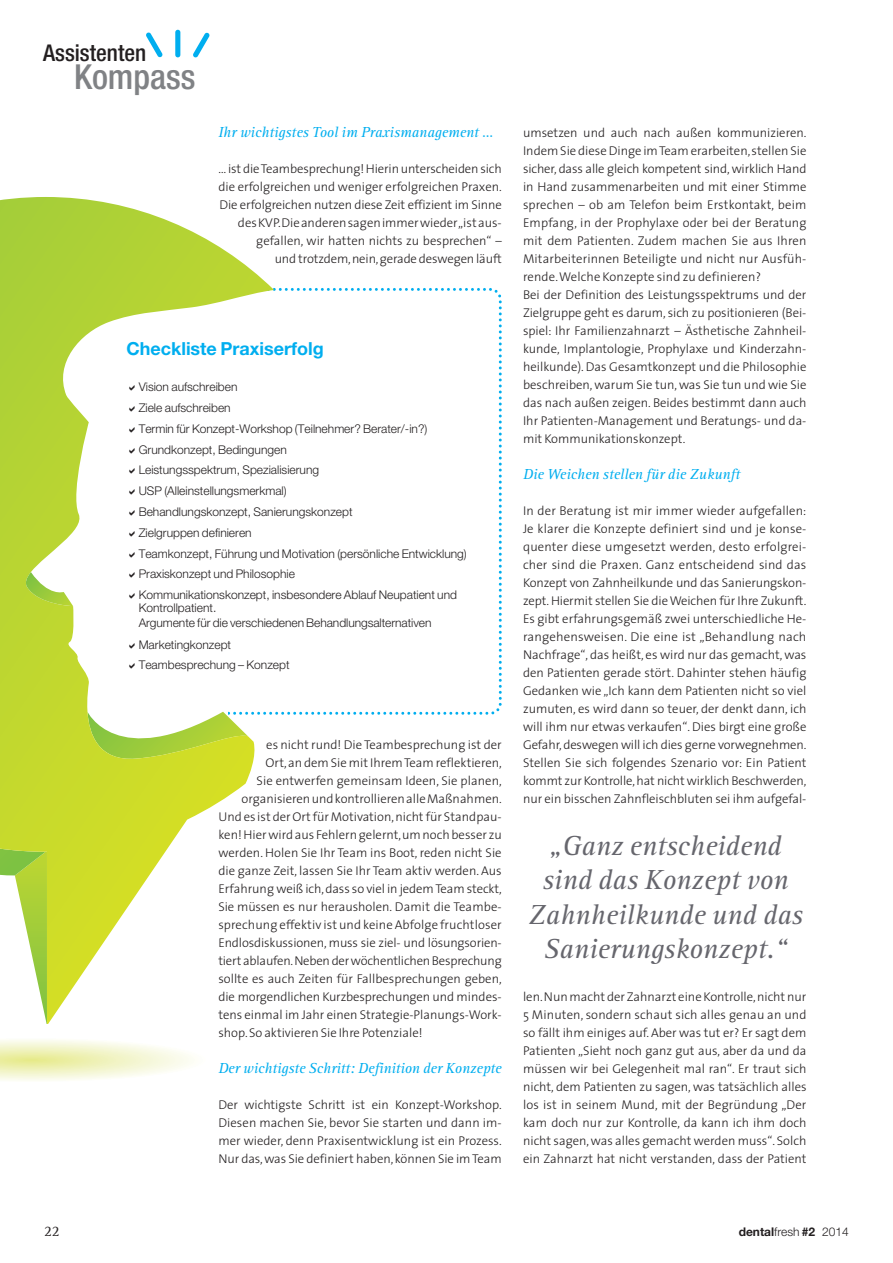
<style>
.page{position:relative;width:893px;height:1263px;background:#fff}
.page>*{position:absolute;margin:0;border:0;box-sizing:border-box;transform-origin:0 0}
.t1{font:500 condensed 34.5px "Helvetica Neue";color:#808285}
.t2{font:italic 28.5px/34.5px "Rotis Serif";color:#66666d;text-align:center}
.t3{font:500 condensed 23.1px "Helvetica Neue";color:#231f20}
.t4{font:700 18px "Helvetica Neue";color:#00aeef}
.t5{font:italic 15px "Rotis Serif";color:#00aeef}
.t6{font:15px "Rotis Serif";color:#231f20}
.t7{font:300 12.75px/18px "The Sans";color:#231f20;text-align:justify}
.t8{font:300 12px/20.9px "Helvetica Neue";color:#231f20}
.s1{font-weight:700}
</style>
<div class="page">
<svg style="left:0;top:1040px;width:193px;height:41px"></svg>
<svg style="left:274px;top:288px;width:228px;height:427px"></svg>
<svg style="left:146px;top:32px;width:17px;height:26px"></svg>
<div style="left:175px;top:30px;width:5px;height:27px;background:#00aeef;border-radius:3px"></div>
<svg style="left:193px;top:32px;width:17px;height:26px"></svg>
<svg style="left:0;top:197px;width:274px;height:827px"></svg>
<svg style="left:24px;top:572px;width:49px;height:34px"></svg>
<svg style="left:130px;top:385px;width:5px;height:6px"></svg>
<svg style="left:130px;top:406px;width:5px;height:6px"></svg>
<svg style="left:130px;top:427px;width:5px;height:5px"></svg>
<svg style="left:130px;top:448px;width:5px;height:5px"></svg>
<svg style="left:130px;top:468px;width:5px;height:6px"></svg>
<svg style="left:130px;top:489px;width:5px;height:6px"></svg>
<svg style="left:130px;top:510px;width:5px;height:6px"></svg>
<svg style="left:130px;top:531px;width:5px;height:5px"></svg>
<svg style="left:130px;top:551px;width:5px;height:6px"></svg>
<svg style="left:130px;top:572px;width:5px;height:6px"></svg>
<svg style="left:130px;top:593px;width:5px;height:6px"></svg>
<svg style="left:130px;top:643px;width:5px;height:5px"></svg>
<svg style="left:130px;top:663px;width:5px;height:6px"></svg>
<h3 class="t3" style="left:43px;top:45px;width:105px">Assistenten</h3>
<h1 class="t1" style="left:74px;top:65px;width:123px">Kompass</h1>
<p class="t5" style="left:218px;top:127px;width:276px">Ihr wichtigstes Tool im Praxismanagement …</p>
<p class="t7" style="left:218px;top:161px;width:285px;text-align:right">… ist die Teambesprechung! Hierin unterscheiden sich die erfolgreichen und weniger erfolgreichen Praxen.<br>Die erfolgreichen nutzen diese Zeit effizient im Sinne des KVP. Die anderen sagen immer wieder „ist aus - gefallen, wir hatten nichts zu besprechen“ –<br>und trotz dem, nein, gerade deswegen läuft</p>
<h3 class="t4" style="left:126px;top:342px;width:199px">Checkliste Praxiserfolg</h3>
<p class="t8" style="left:139px;top:378px;width:330px">Vision aufschreiben<br>Ziele aufschreiben<br>Termin für Konzept-Workshop (Teilnehmer? Berater/-in?)<br>Grundkonzept, Bedingungen<br>Leistungsspektrum, Spezialisierung<br>USP (Alleinstellungsmerkmal)<br>Behandlungskonzept, Sanierungskonzept<br>Zielgruppen definieren<br>Teamkonzept, Führung und Motivation (persönliche Entwicklung)<br>Praxiskonzept und Philosophie<br>Kommunikationskonzept, insbesondere Ablauf Neupatient und</p>
<p class="t8" style="left:139px;top:602px;width:294px;line-height:14.4px">Kontrollpatient.<br>Argumente für die verschiedenen Behandlungsalternativen</p>
<p class="t8" style="left:139px;top:635px;width:152px">Marketingkonzept<br>Teambesprechung – Konzept</p>
<p class="t7" style="left:266px;top:737px;width:237px">es nicht rund! Die Teambesprechung ist der</p>
<p class="t7" style="left:266px;top:755px;width:238px">Ort, an dem Sie mit Ihrem Team reflektieren,</p>
<p class="t7" style="left:257px;top:773px;width:247px">Sie entwerfen gemeinsam Ideen, Sie planen,</p>
<p class="t7" style="left:241px;top:791px;width:262px">organisieren und kontrollieren alle Maßnahmen.</p>
<p class="t7" style="left:219px;top:809px;width:285px">Und es ist der Ort für Motivation, nicht für Standpau -</p>
<p class="t7" style="left:218px;top:827px;width:285px">ken! Hier wird aus Fehlern gelernt, um noch besser zu</p>
<p class="t7" style="left:218px;top:845px;width:285px">werden. Holen Sie Ihr Team ins Boot, reden nicht Sie</p>
<p class="t7" style="left:218px;top:863px;width:285px">die ganze Zeit, lassen Sie Ihr Team aktiv werden. Aus</p>
<p class="t7" style="left:218px;top:881px;width:285px">Er fahrung weiß ich, dass so viel in jedem Team steckt,</p>
<p class="t7" style="left:218px;top:899px;width:285px">Sie müssen es nur herausholen. Damit die Teambe -</p>
<p class="t7" style="left:218px;top:917px;width:285px">spre chung effektiv ist und keine Ab folge fruchtloser</p>
<p class="t7" style="left:218px;top:935px;width:285px">Endlosdis kussionen, muss sie ziel- und lösungsorien -</p>
<p class="t7" style="left:218px;top:953px;width:285px">tiert ablaufen. Neben der wöchentlichen Bespre chung</p>
<p class="t7" style="left:218px;top:971px;width:285px">soll te es auch Zeiten für Fallbesprechungen geben,</p>
<p class="t7" style="left:218px;top:989px;width:285px">die morgendlichen Kurz besprechungen und min des -</p>
<p class="t7" style="left:218px;top:1007px;width:285px">tens ein mal im Jahr einen Strategie-Pla nungs-Work -</p>
<p class="t7" style="left:218px;top:1025px;width:206px">shop. So aktivieren Sie Ihre Potenziale!</p>
<p class="t5" style="left:218px;top:1063px;width:285px">Der wichtigste Schritt: Definition der Konzepte</p>
<p class="t7" style="left:218px;top:1097px;width:285px">Der wichtigste Schritt ist ein Konzept-Workshop.<br>Diesen machen Sie, bevor Sie starten und dann im&shy;mer wieder, denn Praxisentwicklung ist ein Prozess.<br>Nur das, was Sie definiert haben, können Sie im Team</p>
<p class="t7" style="left:523px;top:125px;width:285px;text-align:left">umsetzen und auch nach außen kommunizieren.<br>Indem Sie diese Dinge im Team erarbeiten, stellen Sie sicher, dass alle gleich kompetent sind, wirklich Hand in Hand zusammenarbeiten und mit einer Stimme sprechen – ob am Telefon beim Erstkontakt, beim Empfang, in der Prophylaxe oder bei der Beratung mit dem Patienten. Zudem machen Sie aus Ihren Mitar bei terinnen Beteiligte und nicht nur Ausfüh - rende. Welche Konzepte sind zu definieren?<br>Bei der Definition des Leistungsspektrums und der Zielgruppe geht es darum, sich zu positionieren (Bei - spiel: Ihr Familienzahnarzt – Ästhetische Zahnheil - kunde, Implantologie, Prophylaxe und Kinderzahn - heilkunde). Das Gesamtkonzept und die Philosophie beschreiben, warum Sie tun, was Sie tun und wie Sie das nach außen zeigen. Beides bestimmt dann auch Ihr Patienten-Management und Beratungs- und da&shy;mit Kommunikationskonzept.</p>
<p class="t5" style="left:523px;top:469px;width:219px">Die Weichen stellen für die Zukunft</p>
<p class="t7" style="left:523px;top:503px;width:285px">In der Beratung ist mir immer wieder aufgefallen:<br>Je klarer die Konzepte definiert sind und je konse&shy;quenter diese umgesetzt werden, desto erfolgrei&shy;cher sind die Praxen. Ganz entscheidend sind das Konzept von Zahnheilkunde und das Sanierungs kon - zept. Hier mit stellen Sie die Weichen für Ihre Zukunft.<br>Es gibt erfahrungsgemäß zwei unterschiedliche He - rangehensweisen. Die eine ist „Behandlung nach Nachfrage“, das heißt, es wird nur das gemacht, was den Patienten gerade stört. Dahinter stehen häufig Gedanken wie „Ich kann dem Patienten nicht so viel zumuten, es wird dann so teuer, der denkt dann, ich will ihm nur etwas verkaufen“. Dies birgt eine große Gefahr, deswegen will ich dies gerne vorwegnehmen.<br>Stellen Sie sich folgendes Szenario vor: Ein Patient kommt zur Kontrolle, hat nicht wirklich Beschwerden, nur ein bisschen Zahnfleischbluten sei ihm aufgefal-</p>
<h2 class="t2" style="left:528px;top:830px;width:277px">„Ganz entscheidend sind das Konzept von<br>Zahnheilkunde und das<br>Sanierungskonzept.“</h2>
<p class="t7" style="left:523px;top:989px;width:285px">len. Nun macht der Zahnarzt eine Kontrolle, nicht nur 5 Minuten, sondern schaut sich alles genau an und so fällt ihm einiges auf. Aber was tut er? Er sagt dem Patienten „Sieht noch ganz gut aus, aber da und da müssen wir bei Gelegenheit mal ran“. Er traut sich nicht, dem Patienten zu sagen, was tatsächlich alles los ist in seinem Mund, mit der Begründung „Der kam doch nur zur Kontrolle, da kann ich ihm doch nicht sagen, was alles gemacht werden muss“. Solch ein Zahnarzt hat nicht verstanden, dass der Patient</p>
<p class="t6" style="left:44px;top:1226px;width:17px">22</p>
<p class="t8" style="left:739px;top:1222px;width:112px"><span class="s1">dental</span>fresh <span class="s1">#2</span> 2014</p>
</div>
